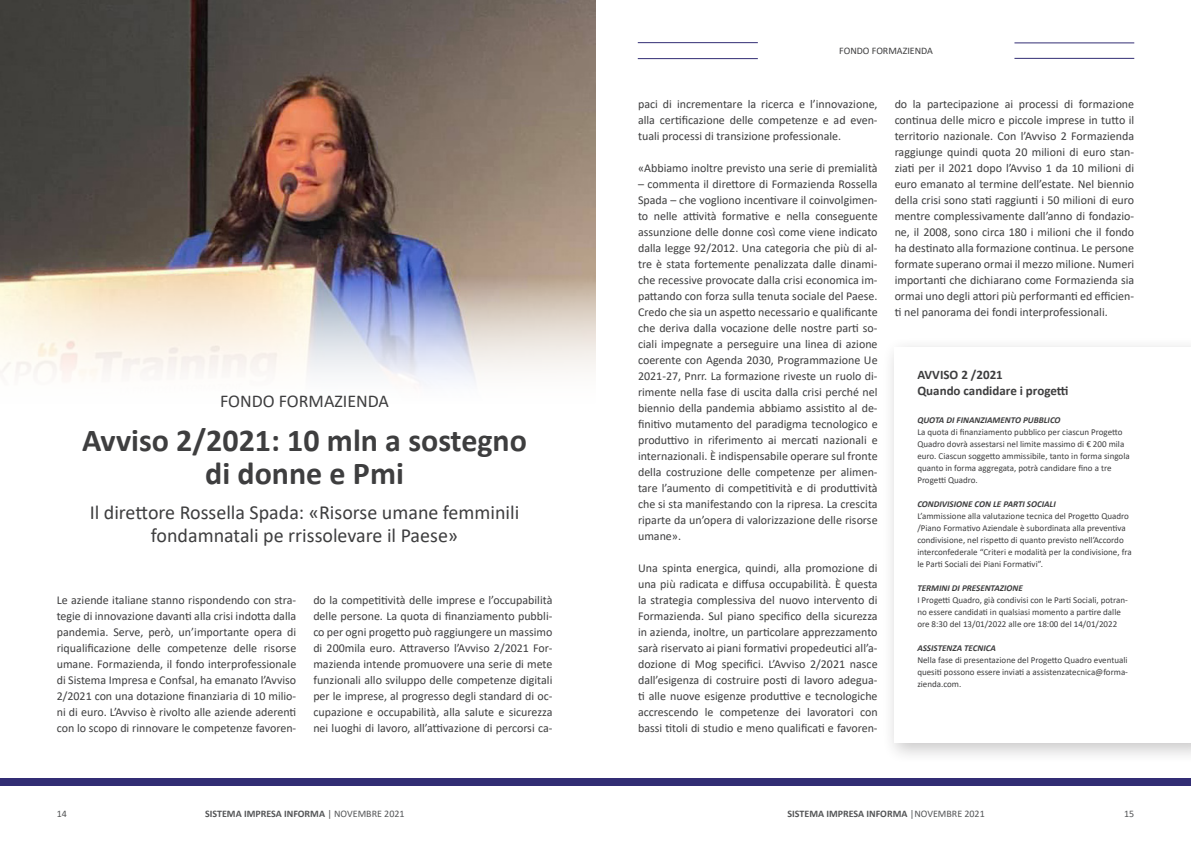
<style>
.page{position:relative;width:1191px;height:842px;background:#fff}
.page>*{position:absolute;margin:0;border:0;box-sizing:border-box;transform-origin:0 0}
.titolo{font:700 32px/33px "Calibri";color:#3e3e3f;text-align:center}
.sottotitolo{font:20px/23px "Calibri";color:#3e3e3f;text-align:center}
.titolo-2{font:18px "Calibri";color:#3e3e3f}
.t1{font:700 13px/15.6px "Calibri";color:#3e3e3f}
.testo{font:12px/16px "Calibri";color:#3e3e3f;text-align:justify}
.data{font:700 10px "Calibri";color:#545557}
.t2{font:10px "Calibri";color:#3e3e3f}
.t3{font:10px "Calibri";color:#545557}
.t4{font:9px/12px "Calibri";color:#3e3e3f}
.s1{font-weight:700;font-style:italic}
.s2{font-weight:400}
</style>
<div class="page">
<div style="left:595px;top:778px;width:596px;height:7px;background:#322d74"></div>
<hr style="left:1014px;top:58px;width:120px;height:1px;background:#322d74">
<div style="left:0;top:778px;width:595px;height:7px;background:#322d74"></div>
<hr style="left:1014px;top:43px;width:120px;height:1px;background:#322d74">
<hr style="left:638px;top:58px;width:120px;height:1px;background:#322d74">
<hr style="left:638px;top:42px;width:120px;height:1px;background:#322d74">
<img style="left:0;top:0;width:595px;height:385px">
<div style="left:881px;top:336px;width:310px;height:428px;background:#231f20;opacity:.25"></div>
<div style="left:894px;top:347px;width:297px;height:396px;background:#fff"></div>
<p class="titolo-2" style="left:220px;top:388px;width:170px">FONDO FORMAZIENDA</p>
<p class="titolo" style="left:82px;top:423px;width:446px">Avviso 2/2021: 10 mln a sostegno di donne e Pmi</p>
<p class="sottotitolo" style="left:90px;top:500px;width:431px">Il direttore Rossella Spada: «Risorse umane femminili fondamnatali pe rrissolevare il Paese»</p>
<p class="testo" style="left:57px;top:591px;width:241px">Le aziende italiane stanno rispondendo con stra&shy;tegie di innovazione davanti alla crisi indotta dalla pandemia. Serve, però, un’importante opera di riqualificazione delle competenze delle risorse umane. Formazienda, il fondo interprofessionale di Sistema Impresa e Confsal, ha emanato l’Avviso 2/2021 con una dotazione finanziaria di 10 milio&shy;ni di euro. L’Avviso è rivolto alle aziende aderenti con lo scopo di rinnovare le competenze favoren-</p>
<p class="testo" style="left:313px;top:591px;width:241px">do la competitività delle imprese e l’occupabilità delle persone. La quota di finanziamento pubbli&shy;co per ogni progetto può raggiungere un massimo di 200mila euro. Attraverso l’Avviso 2/2021 For&shy;mazienda intende promuovere una serie di mete funzionali allo sviluppo delle competenze digitali per le imprese, al progresso degli standard di oc&shy;cupazione e occupabilità, alla salute e sicurezza nei luoghi di lavoro, all’attivazione di percorsi ca-</p>
<p class="t2" style="left:839px;top:44px;width:95px">FONDO FORMAZIENDA</p>
<p class="testo" style="left:638px;top:96px;width:241px">paci di incrementare la ricerca e l’innovazione, alla certificazione delle competenze e ad even&shy;tuali processi di transizione professionale.</p>
<p class="testo" style="left:638px;top:160px;width:241px">«Abbiamo inoltre previsto una serie di premialità</p>
<p class="testo" style="left:638px;top:176px;width:241px">– commenta il direttore di Formazienda Rossella Spada – che vogliono incentivare il coinvolgimen&shy;to nelle attività formative e nella conseguente assunzione delle donne così come viene indicato dalla legge 92/2012. Una categoria che più di al&shy;tre è stata fortemente penalizzata dalle dinami&shy;che recessive provocate dalla crisi economica im&shy;pattando con forza sulla tenuta sociale del Paese.<br>Credo che sia un aspetto necessario e qualificante che deriva dalla vocazione delle nostre parti so&shy;ciali impegnate a perseguire una linea di azione coerente con Agenda 2030, Programmazione Ue 2021-27, Pnrr. La formazione riveste un ruolo di&shy;rimente nella fase di uscita dalla crisi perché nel biennio della pandemia abbiamo assistito al de&shy;finitivo mutamento del paradigma tecnologico e produttivo in riferimento ai mercati nazionali e internazionali. È indispensabile operare sul fronte della costruzione delle competenze per alimen&shy;tare l’aumento di competitività e di produttività che si sta manifestando con la ripresa. La crescita riparte da un’opera di valorizzazione delle risorse umane».</p>
<p class="testo" style="left:638px;top:560px;width:241px">Una spinta energica, quindi, alla promozione di una più radicata e diffusa occupabilità. È questa la strategia complessiva del nuovo intervento di Formazienda. Sul piano specifico della sicurezza in azienda, inoltre, un particolare apprezzamento sarà riservato ai piani formativi propedeutici all’a&shy;dozione di Mog specifici. L’Avviso 2/2021 nasce dall’esigenza di costruire posti di lavoro adegua&shy;ti alle nuove esigenze produttive e tecnologiche accrescendo le competenze dei lavoratori con bassi titoli di studio e meno qualificati e favoren-</p>
<p class="testo" style="left:894px;top:96px;width:241px">do la partecipazione ai processi di formazione continua delle micro e piccole imprese in tutto il territorio nazionale. Con l’Avviso 2 Formazienda raggiunge quindi quota 20 milioni di euro stan&shy;ziati per il 2021 dopo l’Avviso 1 da 10 milioni di euro emanato al termine dell’estate. Nel biennio della crisi sono stati raggiunti i 50 milioni di euro mentre complessivamente dall’anno di fondazio&shy;ne, il 2008, sono circa 180 i milioni che il fondo ha destinato alla formazione continua. Le persone formate superano ormai il mezzo milione. Numeri importanti che dichiarano come Formazienda sia ormai uno degli attori più performanti ed efficien&shy;ti nel panorama dei fondi interprofessionali.</p>
<p class="t1" style="left:917px;top:367px;width:153px">AVVISO 2 /2021<br>Quando candidare i progetti</p>
<p class="t4" style="left:917px;top:413px;width:214px"><span class="s1">QUOTA DI FINANZIAMENTO PUBBLICO<br></span>La quota di finanziamento pubblico per ciascun Progetto Quadro dovrà assestarsi nel limite massimo di € 200 mila euro. Ciascun soggetto ammissibile, tanto in forma singola quanto in forma aggregata, potrà candidare fino a tre Progetti Quadro.</p>
<p class="t4" style="left:917px;top:497px;width:216px"><span class="s1">CONDIVISIONE CON LE PARTI SOCIALI<br></span>L’ammissione alla valutazione tecnica del Progetto Quadro /Piano Formativo Aziendale è subordinata alla preventiva condivisione, nel rispetto di quanto previsto nell’Accordo interconfederale “Criteri e modalità per la condivisione, fra le Parti Sociali dei Piani Formativi”.</p>
<p class="t4" style="left:917px;top:581px;width:212px"><span class="s1">TERMINI DI PRESENTAZIONE<br></span>I Progetti Quadro, già condivisi con le Parti Sociali, potran&shy;no essere candidati in qualsiasi momento a partire dalle ore 8:30 del 13/01/2022 alle ore 18:00 del 14/01/2022</p>
<p class="t4" style="left:917px;top:641px;width:212px"><span class="s1">ASSISTENZA TECNICA<br></span>Nella fase di presentazione del Progetto Quadro eventuali quesiti possono essere inviati a assistenzatecnica@forma&shy;zienda.com.</p>
<p class="data" style="left:205px;top:807px;width:201px">SISTEMA IMPRESA INFORMA <span class="s2">| NOVEMBRE 2021</span></p>
<p class="data" style="left:787px;top:807px;width:199px">SISTEMA IMPRESA INFORMA <span class="s2">|NOVEMBRE 2021</span></p>
<p class="t3" style="left:57px;top:807px;width:12px">14</p>
<p class="t3" style="left:1124px;top:807px;width:12px">15</p>
</div>
